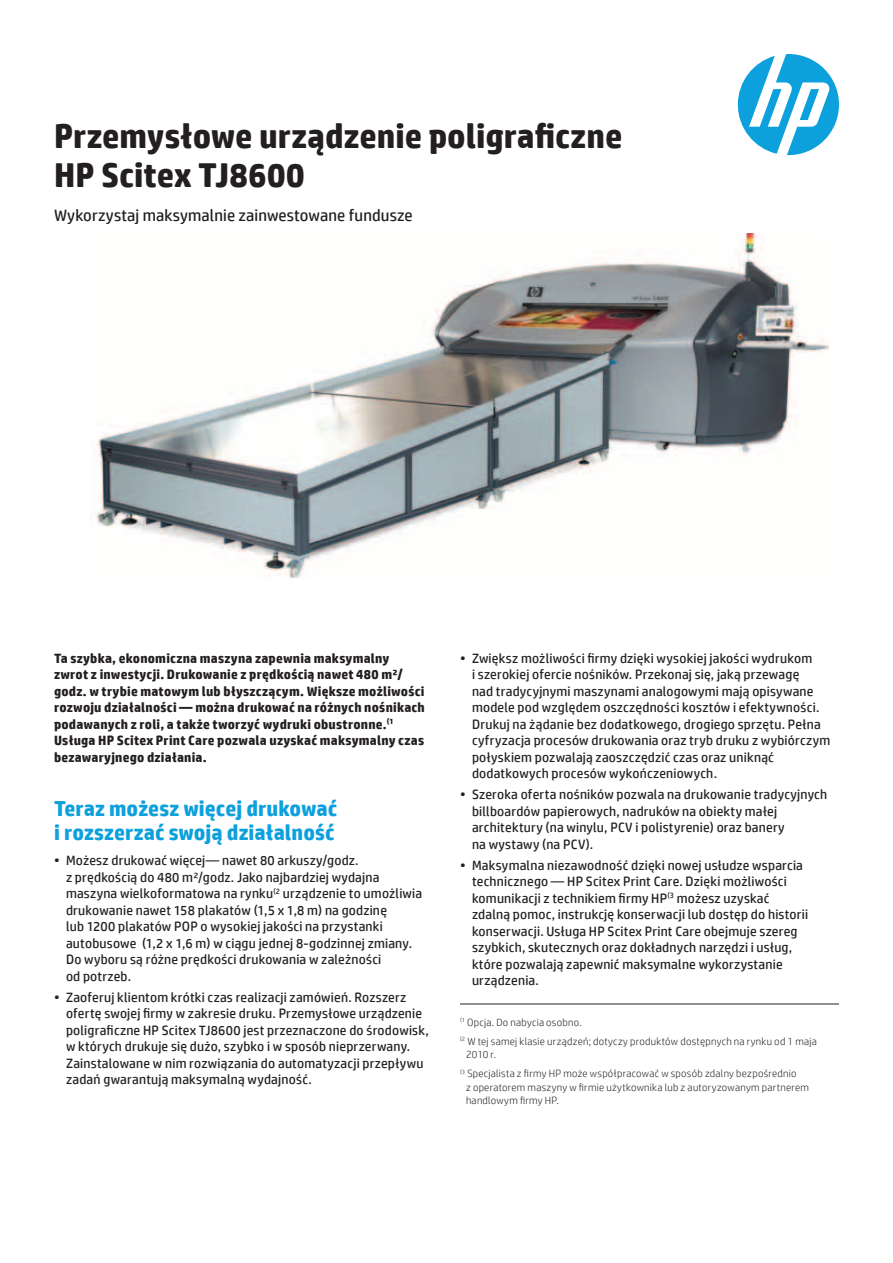
<style>
.page{position:relative;width:893px;height:1263px;background:#fff}
.page>*{position:absolute;margin:0;border:0;box-sizing:border-box;transform-origin:0 0}
.title{font:700 34.5px/39px "HP Simplified";color:#231f20}
.level_1_14_5_16_bol{font:700 21.75px/24px "HP Simplified";color:#0ca0dd}
.subtitle_11pt{font:16.5px "HP Simplified";letter-spacing:.005em;color:#231f20}
.bullet_level_1{font:13.5px/16.5px "HP Simplified";letter-spacing:.015em;color:#231f20}
.bullet_level_1_last{font:13.5px/16.5px "HP Simplified";letter-spacing:.015em;color:#231f20}
.text{font:700 13.5px/16.5px "HP Simplified";letter-spacing:.015em;color:#231f20}
.no_rules{font:300 10.5px/13.5px "HP Simplified";letter-spacing:.025em;color:#231f20}
.rule_top{font:300 10.5px "HP Simplified";letter-spacing:.025em;color:#231f20}
</style>
<div class="page">
<svg style="left:738px;top:54px;width:101px;height:101px"></svg>
<img style="left:90px;top:234px;width:738px;height:345px">
<hr style="left:460px;top:1004px;width:379px;height:1px;background:#231f20">
<p class="title" style="left:54px;top:117px;width:570px">Przemysłowe urządzenie poligraficzne<br>HP Scitex TJ8600</p>
<p class="subtitle_11pt" style="left:54px;top:204px;width:360px">Wykorzystaj maksymalnie zainwestowane fundusze</p>
<p class="text" style="left:54px;top:650px;width:372px">Ta szybka, ekonomiczna maszyna zapewnia maksymalny zwrot z inwestycji. Drukowanie z prędkością nawet 480 m²/ godz. w trybie matowym lub błyszczącym. Większe możliwości rozwoju działalności — można drukować na różnych nośnikach podawanych z roli, a także tworzyć wydruki obustronne.<sup>(1<br></sup>Usługa HP Scitex Print Care pozwala uzyskać maksymalny czas bezawaryjnego działania.</p>
<p class="level_1_14_5_16_bol" style="left:54px;top:796px;width:285px">Teraz możesz więcej drukować i rozszerzać swoją działalność</p>
<p class="bullet_level_1" style="left:66px;top:852px;width:358px;text-indent:-12px">• Możesz drukować więcej— nawet 80 arkuszy/godz.<br>z prędkością do 480 m²/godz. Jako najbardziej wydajna maszyna wielkoformatowa na rynku<sup>(2</sup> urządzenie to umożliwia drukowanie nawet 158 plakatów (1,5 x 1,8 m) na godzinę<br>lub 1200 plakatów POP o wysokiej jakości na przystanki autobusowe (1,2 x 1,6 m) w ciągu jednej 8-godzinnej zmiany.<br>Do wyboru są różne prędkości drukowania w zależności<br>od potrzeb.</p>
<p class="bullet_level_1" style="left:66px;top:989px;width:364px;text-indent:-12px">• Zaoferuj klientom krótki czas realizacji zamówień. Rozszerz ofertę swojej firmy w zakresie druku. Przemysłowe urządzenie poligraficzne HP Scitex TJ8600 jest przeznaczone do środowisk, w których drukuje się dużo, szybko i w sposób nieprzerwany.<br>Zainstalowane w nim rozwiązania do automatyzacji przepływu zadań gwarantują maksymalną wydajność.</p>
<p class="bullet_level_1" style="left:472px;top:650px;width:360px;text-indent:-12px">• Zwiększ możliwości firmy dzięki wysokiej jakości wydrukom<br>i szerokiej ofercie nośników. Przekonaj się, jaką przewagę<br>nad tradycyjnymi maszynami analogowymi mają opisywane modele pod względem oszczędności kosztów i efektywności.<br>Drukuj na żądanie bez dodatkowego, drogiego sprzętu. Pełna cyfryzacja procesów drukowania oraz tryb druku z wybiórczym połyskiem pozwalają zaoszczędzić czas oraz uniknąć dodatkowych procesów wykończeniowych.</p>
<p class="bullet_level_1" style="left:472px;top:786px;width:357px;text-indent:-12px">• Szeroka oferta nośników pozwala na drukowanie tradycyjnych billboardów papierowych, nadruków na obiekty małej architektury (na winylu, PCV i polistyrenie) oraz banery<br>na wystawy (na PCV).</p>
<p class="bullet_level_1_last" style="left:472px;top:857px;width:338px;text-indent:-12px">• Maksymalna niezawodność dzięki nowej usłudze wsparcia technicznego — HP Scitex Print Care. Dzięki możliwości komunikacji z technikiem firmy HP<sup>(3</sup> możesz uzyskać zdalną pomoc, instrukcję konserwacji lub dostęp do historii konserwacji. Usługa HP Scitex Print Care obejmuje szereg szybkich, skutecznych oraz dokładnych narzędzi i usług, które pozwalają zapewnić maksymalne wykorzystanie urządzenia.</p>
<p class="rule_top" style="left:460px;top:1015px;width:123px"><sup>(1</sup> Opcja. Do nabycia osobno.</p>
<p class="no_rules" style="left:466px;top:1034px;width:352px;text-indent:-6px"><sup>(2</sup> W tej samej klasie urządzeń; dotyczy produktów dostępnych na rynku od 1 maja<br>2010 r.</p>
<p class="no_rules" style="left:466px;top:1066px;width:344px;text-indent:-6px"><sup>(3</sup> Specjalista z firmy HP może współpracować w sposób zdalny bezpośrednio<br>z operatorem maszyny w firmie użytkownika lub z autoryzowanym partnerem handlowym firmy HP.</p>
</div>
